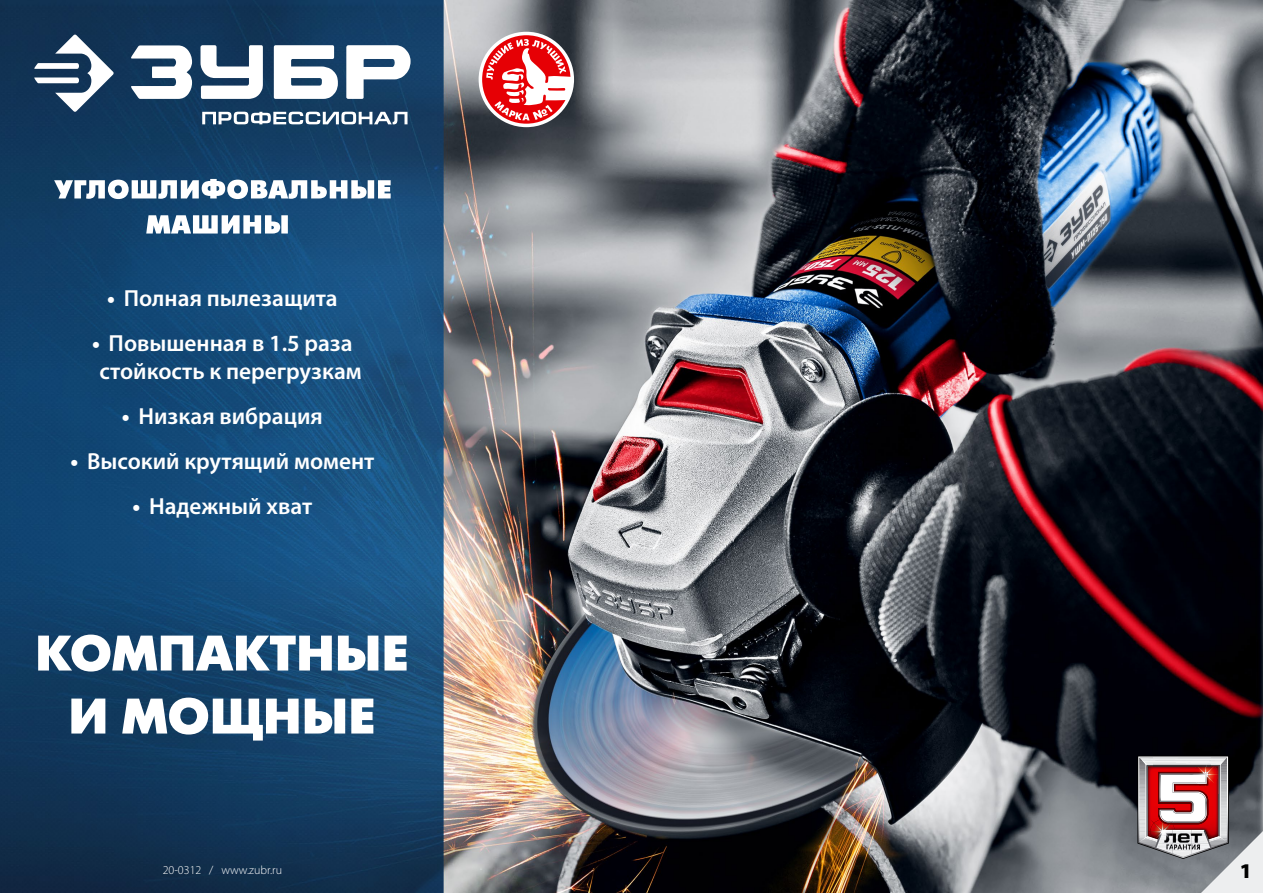
<style>
.page{position:relative;width:1263px;height:893px;background:#fff}
.page>*{position:absolute;margin:0;border:0;box-sizing:border-box;transform-origin:0 0}
.t1{font:600 23.25px/27.9px "Myriad Pro";color:#fff;text-align:center}
.t2{font:900 21px "Myriad Pro";color:#000}
.t3{font:300 12px "Myriad Pro";color:#fff}
.s1{font-weight:700}
</style>
<div class="page">
<img style="left:0;top:0;width:1263px;height:893px">
<div style="left:479px;top:32px;width:95px;height:95px;background:#fff;border-radius:50%"></div>
<svg style="left:482px;top:35px;width:88px;height:89px"></svg>
<svg style="left:486px;top:39px;width:87px;height:81px"></svg>
<svg style="left:71px;top:698px;width:302px;height:43px"></svg>
<svg style="left:38px;top:635px;width:369px;height:36px"></svg>
<svg style="left:1137px;top:756px;width:126px;height:137px;background:#9b7b7f"></svg>
<img style="left:1193px;top:773px;width:14px;height:11px">
<img style="left:1172px;top:830px;width:20px;height:27px">
<img style="left:1139px;top:830px;width:33px;height:23px">
<img style="left:1192px;top:830px;width:35px;height:24px">
<img style="left:1139px;top:758px;width:88px;height:9px">
<svg style="left:146px;top:215px;width:142px;height:19px"></svg>
<svg style="left:54px;top:179px;width:337px;height:20px"></svg>
<svg style="left:202px;top:112px;width:205px;height:12px"></svg>
<svg style="left:34px;top:34px;width:80px;height:78px"></svg>
<svg style="left:130px;top:45px;width:281px;height:54px"></svg>
<p class="t1" style="left:107px;top:283px;width:232px"><span class="s1">•</span> Полная пылезащита</p>
<p class="t1" style="left:92px;top:328px;width:271px"><span class="s1">•</span> Повышенная в 1.5 раза стойкость к перегрузкам</p>
<p class="t1" style="left:122px;top:401px;width:202px"><span class="s1">•</span> Низкая вибрация</p>
<p class="t1" style="left:70px;top:446px;width:305px"><span class="s1">•</span> Высокий крутящий момент</p>
<p class="t1" style="left:133px;top:491px;width:181px"><span class="s1">•</span> Надежный хват</p>
<p class="t3" style="left:163px;top:862px;width:121px">20-0312 / www.zubr.ru</p>
<p class="t2" style="left:1240px;top:856px;width:14px">1</p>
</div>
